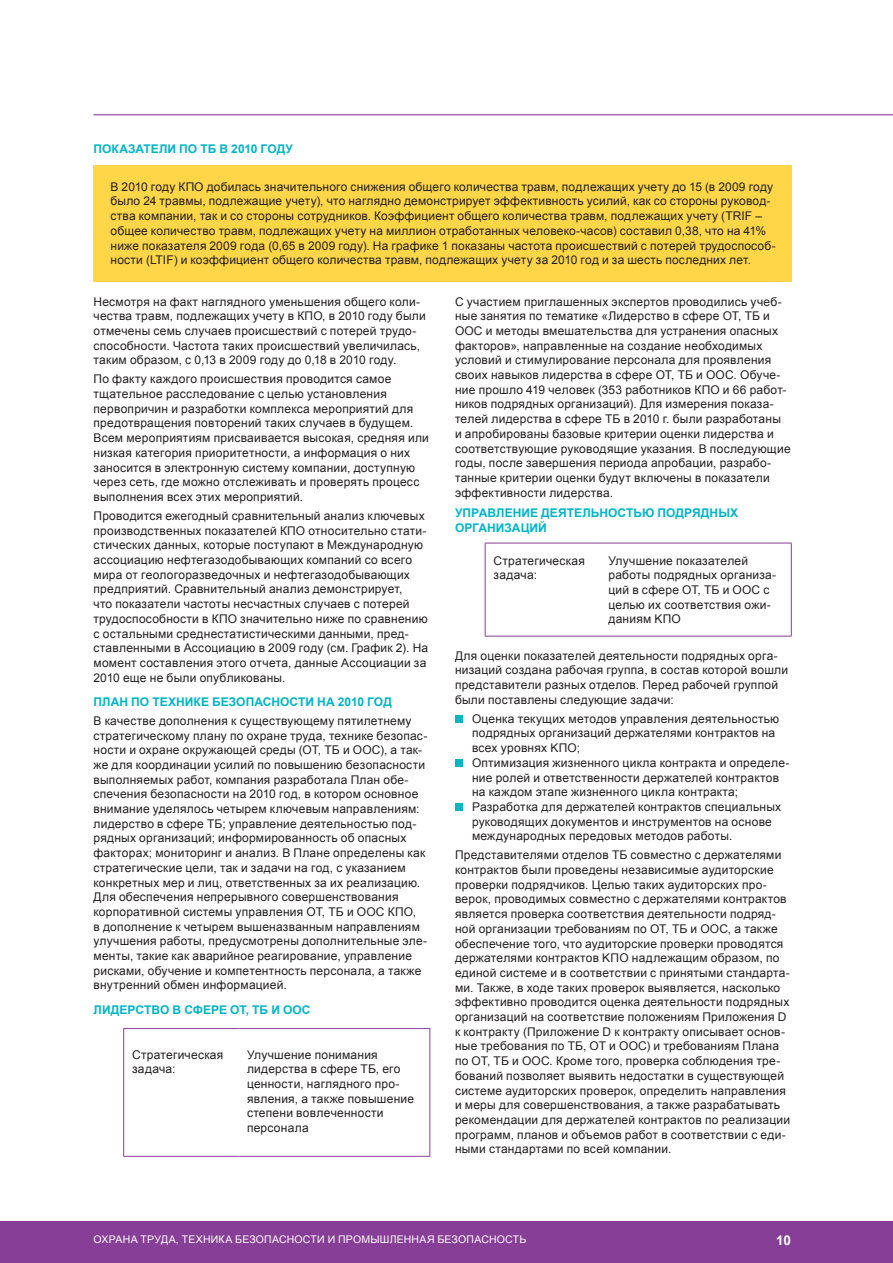
<style>
.page{position:relative;width:893px;height:1263px;background:#fff}
.page>*{position:absolute;margin:0;border:0;box-sizing:border-box;transform-origin:0 0}
.t1{font:700 13.5px "Arial";color:#fff}
.Body{font:12px/14.7px "Arial";letter-spacing:.02em;color:#231f20}
.Subhead_2{font:700 12px/15.8px "Arial";letter-spacing:.005em;color:#00b5c8}
.Colontitul{font:10.5px "Arial";letter-spacing:.015em;color:#fff}
.Colontitul-2{font:10.5px "Arial";letter-spacing:.035em;color:#fff}
</style>
<div class="page">
<hr style="left:0;top:0;width:1px;height:1263px;background:#231f20">
<div style="left:0;top:1222px;width:893px;height:41px;background:#873e97"></div>
<hr style="left:94px;top:114px;width:799px;height:1px;background:#873e97">
<hr style="left:485px;top:543px;width:115px;height:1px;background:#873e97">
<hr style="left:485px;top:543px;width:1px;height:93px;background:#873e97">
<hr style="left:600px;top:543px;width:192px;height:1px;background:#873e97">
<hr style="left:791px;top:543px;width:1px;height:93px;background:#873e97">
<hr style="left:485px;top:636px;width:115px;height:1px;background:#873e97">
<hr style="left:600px;top:636px;width:192px;height:1px;background:#873e97">
<div style="left:455px;top:715px;width:8px;height:8px;background:#00b5c8"></div>
<div style="left:455px;top:759px;width:8px;height:8px;background:#00b5c8"></div>
<div style="left:455px;top:803px;width:8px;height:8px;background:#00b5c8"></div>
<div style="left:94px;top:165px;width:698px;height:116px;background:#ffd648"></div>
<hr style="left:123px;top:1028px;width:115px;height:1px;background:#873e97">
<hr style="left:123px;top:1029px;width:1px;height:127px;background:#873e97">
<hr style="left:238px;top:1028px;width:192px;height:1px;background:#873e97">
<hr style="left:429px;top:1029px;width:1px;height:127px;background:#873e97">
<hr style="left:123px;top:1156px;width:115px;height:1px;background:#873e97">
<hr style="left:238px;top:1156px;width:192px;height:1px;background:#873e97">
<p class="Subhead_2" style="left:94px;top:142px;width:201px">ПОКАЗАТЕЛИ ПО ТБ В 2010 ГОДУ</p>
<p class="Body" style="left:111px;top:179px;width:667px">В 2010 году КПО добилась значительного снижения общего количества травм, подлежащих учету до 15 (в 2009 году было 24 травмы, подлежащие учету), что наглядно демонстрирует эффективность усилий, как со стороны руковод&shy;ства компании, так и со стороны сотрудников. Коэффициент общего количества травм, подлежащих учету (TRIF – общее количество травм, подлежащих учету на миллион отработанных человеко-часов) составил 0,38, что на 41% ниже показателя 2009 года (0,65 в 2009 году). На графике 1 показаны частота происшествий с потерей трудоспособ&shy;ности (LTIF) и коэффициент общего количества травм, подлежащих учету за 2010 год и за шесть последних лет.</p>
<p class="Body" style="left:94px;top:294px;width:334px">Несмотря на факт наглядного уменьшения общего коли&shy;чества травм, подлежащих учету в КПО, в 2010 году были отмечены семь случаев происшествий с потерей трудо&shy;способности. Частота таких происшествий увеличилась, таким образом, с 0,13 в 2009 году до 0,18 в 2010 году.</p>
<p class="Body" style="left:94px;top:372px;width:337px">По факту каждого происшествия проводится самое тщательное расследование с целью установления первопричин и разработки комплекса мероприятий для предотвращения повторений таких случаев в будущем.<br>Всем мероприятиям присваивается высокая, средняя или низкая категория приоритетности, а информация о них заносится в электронную систему компании, доступную через сеть, где можно отслеживать и проверять процесс выполнения всех этих мероприятий.</p>
<p class="Body" style="left:94px;top:508px;width:336px">Проводится ежегодный сравнительный анализ ключевых производственных показателей КПО относительно стати&shy;стических данных, которые поступают в Международную ассоциацию нефтегазодобывающих компаний со всего мира от геологоразведочных и нефтегазодобывающих предприятий. Сравнительный анализ демонстрирует,<br>что показатели частоты несчастных случаев с потерей трудоспособности в КПО значительно ниже по сравнению с остальными среднестатистическими данными, пред&shy;ставленными в Ассоциацию в 2009 году (см. График 2). На момент составления этого отчета, данные Ассоциации за 2010 еще не были опубликованы.</p>
<p class="Subhead_2" style="left:94px;top:694px;width:300px">ПЛАН ПО ТЕХНИКЕ БЕЗОПАСНОСТИ НА 2010 ГОД</p>
<p class="Body" style="left:94px;top:713px;width:335px">В качестве дополнения к существующему пятилетнему стратегическому плану по охране труда, технике безопас&shy;ности и охране окружающей среды (ОТ, ТБ и ООС), а так&shy;же для координации усилий по повышению безопасности выполняемых работ, компания разработала План обе&shy;спечения безопасности на 2010 год, в котором основное внимание уделялось четырем ключевым направлениям: лидерство в сфере ТБ; управление деятельностью под&shy;рядных организаций; информированность об опасных факторах; мониторинг и анализ. В Плане определены как стратегические цели, так и задачи на год, с указанием конкретных мер и лиц, ответственных за их реализацию.<br>Для обеспечения непрерывного совершенствования корпоративной системы управления ОТ, ТБ и ООС КПО,<br>в дополнение к четырем вышеназванным направлениям улучшения работы, предусмотрены дополнительные эле&shy;менты, такие как аварийное реагирование, управление рисками, обучение и компетентность персонала, а также внутренний обмен информацией.</p>
<p class="Subhead_2" style="left:94px;top:1002px;width:218px">ЛИДЕРСТВО В СФЕРЕ ОТ, ТБ И ООС</p>
<p class="Body" style="left:132px;top:1047px;width:93px">Стратегическая задача:</p>
<p class="Body" style="left:247px;top:1047px;width:169px">Улучшение понимания лидерства в сфере ТБ, его ценности, наглядного про&shy;явления, а также повышение степени вовлеченности персонала</p>
<p class="Body" style="left:455px;top:294px;width:337px">С участием приглашенных экспертов проводились учеб&shy;ные занятия по тематике «Лидерство в сфере ОТ, ТБ и ООС и методы вмешательства для устранения опасных факторов», направленные на создание необходимых условий и стимулирование персонала для проявления своих навыков лидерства в сфере ОТ, ТБ и ООС. Обуче&shy;ние прошло 419 человек (353 работников КПО и 66 работ&shy;ников подрядных организаций). Для измерения показа&shy;телей лидерства в сфере ТБ в 2010 г. были разработаны и апробированы базовые критерии оценки лидерства и соответствующие руководящие указания. В последующие годы, после завершения периода апробации, разрабо&shy;танные критерии оценки будут включены в показатели эффективности лидерства.</p>
<p class="Subhead_2" style="left:455px;top:505px;width:285px">УПРАВЛЕНИЕ ДЕЯТЕЛЬНОСТЬЮ ПОДРЯДНЫХ<br>ОРГАНИЗАЦИЙ</p>
<p class="Body" style="left:494px;top:553px;width:93px">Стратегическая задача:</p>
<p class="Body" style="left:608px;top:553px;width:169px">Улучшение показателей работы подрядных организа&shy;ций в сфере ОТ, ТБ и ООС с целью их соответствия ожи&shy;даниям KПO</p>
<p class="Body" style="left:455px;top:648px;width:335px">Для оценки показателей деятельности подрядных орга&shy;низаций создана рабочая группа, в состав которой вошли представители разных отделов. Перед рабочей группой были поставлены следующие задачи:</p>
<p class="Body" style="left:472px;top:711px;width:309px">Оценка текущих методов управления деятельностью подрядных организаций держателями контрактов на всех уровнях KПO;</p>
<p class="Body" style="left:472px;top:755px;width:319px">Оптимизация жизненного цикла контракта и определе&shy;ние ролей и ответственности держателей контрактов на каждом этапе жизненного цикла контракта;</p>
<p class="Body" style="left:472px;top:799px;width:311px">Разработка для держателей контрактов специальных руководящих документов и инструментов на основе международных передовых методов работы.</p>
<p class="Body" style="left:455px;top:848px;width:337px">Представителями отделов ТБ совместно с держателями контрактов были проведены независимые аудиторские проверки подрядчиков. Целью таких аудиторских про&shy;верок, проводимых совместно с держателями контрактов является проверка соответствия деятельности подряд&shy;ной организации требованиям по ОТ, ТБ и ООС, а также обеспечение того, что аудиторские проверки проводятся держателями контрактов KПO надлежащим образом, по единой системе и в соответствии с принятыми стандарта&shy;ми. Также, в ходе таких проверок выявляется, насколько эффективно проводится оценка деятельности подрядных организаций на соответствие положениям Приложения D к контракту (Приложение D к контракту описывает основ&shy;ные требования по ТБ, ОТ и ООС) и требованиям Плана по ОТ, ТБ и ООС. Кроме того, проверка соблюдения тре&shy;бований позволяет выявить недостатки в существующей системе аудиторских проверок, определить направления и меры для совершенствования, а также разрабатывать рекомендации для держателей контрактов по реализации программ, планов и объемов работ в соответствии с еди&shy;ными стандартами по всей компании.</p>
<p class="Colontitul" style="left:94px;top:1232px;width:24px">Охрана</p>
<p class="Colontitul-2" style="left:141px;top:1232px;width:118px">труда, техника безопасност</p>
<p class="Colontitul" style="left:317px;top:1232px;width:30px">и и про</p>
<p class="Colontitul" style="left:361px;top:1232px;width:51px">мышленная</p>
<p class="Colontitul" style="left:438px;top:1232px;width:23px">безопасност</p>
<p class="Colontitul" style="left:519px;top:1232px;width:8px">ь</p>
<p class="t1" style="left:776px;top:1231px;width:16px">10</p>
</div>
